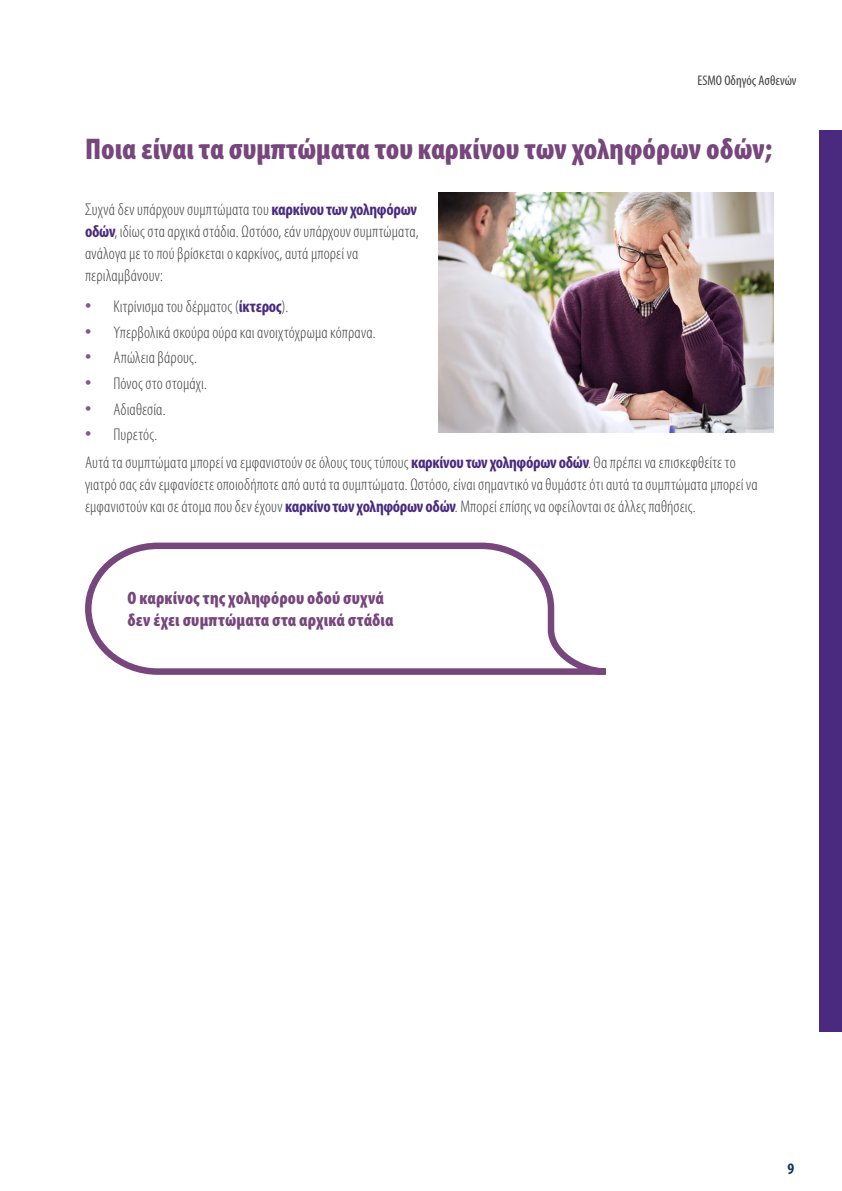
<style>
.page{position:relative;width:842px;height:1191px;background:#fff}
.page>*{position:absolute;margin:0;border:0;box-sizing:border-box;transform-origin:0 0}
.t1{font:900 condensed 30px "Myriad Pro";color:#76467c}
.t2{font:900 condensed 18px/22px "Myriad Pro";letter-spacing:.005em;color:#76467c}
.t3{font:300 condensed 17px/22px "Myriad Pro";letter-spacing:.01em;color:#434244}
.t4{font:700 condensed 16px "Myriad Pro";color:#14345d}
.t5{font:condensed 14px "Myriad Pro";color:#434244}
.s1{font-weight:700;color:#4a2a7e}
.s2{font-size:26px;color:#845889}
</style>
<div class="page">
<div style="left:819px;top:130px;width:23px;height:902px;background:#4a2a7e"></div>
<svg style="left:85px;top:542px;width:521px;height:133px"></svg>
<img style="left:438px;top:192px;width:336px;height:240px">
<p class="t5" style="left:697px;top:72px;width:101px">ESMO Oδηγός Ασθενών</p>
<h1 class="t1" style="left:85px;top:129px;width:689px">Ποια είναι τα συμπτώματα του καρκίνου των χοληφόρων οδών;</h1>
<p class="t3" style="left:85px;top:198px;width:335px">Συχνά δεν υπάρχουν συμπτώματα του <span class="s1">καρκίνου των χοληφόρων οδών</span>, ιδίως στα αρχικά στάδια. Ωστόσο, εάν υπάρχουν συμπτώματα, ανάλογα με το πού βρίσκεται ο καρκίνος, αυτά μπορεί να περιλαμβάνουν:</p>
<p class="t3" style="left:85px;top:295px;width:205px"><span class="s2">•</span> Κιτρίνισμα του δέρματος (<span class="s1">ίκτερος</span>).</p>
<p class="t3" style="left:85px;top:321px;width:292px"><span class="s2">•</span> Υπερβολικά σκούρα ούρα και ανοιχτόχρωμα κόπρανα.</p>
<p class="t3" style="left:85px;top:347px;width:114px"><span class="s2">•</span> Απώλεια βάρους.</p>
<p class="t3" style="left:85px;top:372px;width:124px"><span class="s2">•</span> Πόνος στο στομάχι.</p>
<p class="t3" style="left:85px;top:398px;width:82px"><span class="s2">•</span> Αδιαθεσία.</p>
<p class="t3" style="left:85px;top:421px;width:652px;line-height:27.6px"><span class="s2">•</span> Πυρετός.<br>Αυτά τα συμπτώματα μπορεί να εμφανιστούν σε όλους τους τύπους <span class="s1">καρκίνου των χοληφόρων οδών</span>. Θα πρέπει να επισκεφθείτε το</p>
<p class="t3" style="left:85px;top:473px;width:674px">γιατρό σας εάν εμφανίσετε οποιοδήποτε από αυτά τα συμπτώματα. Ωστόσο, είναι σημαντικό να θυμάστε ότι αυτά τα συμπτώματα μπορεί να εμφανιστούν και σε άτομα που δεν έχουν <span class="s1">καρκίνο των χοληφόρων οδών</span>. Μπορεί επίσης να οφείλονται σε άλλες παθήσεις.</p>
<p class="t2" style="left:128px;top:587px;width:268px">Ο καρκίνος της χοληφόρου οδού συχνά δεν έχει συμπτώματα στα αρχικά στάδια</p>
<p class="t4" style="left:787px;top:1159px;width:8px">9</p>
</div>
